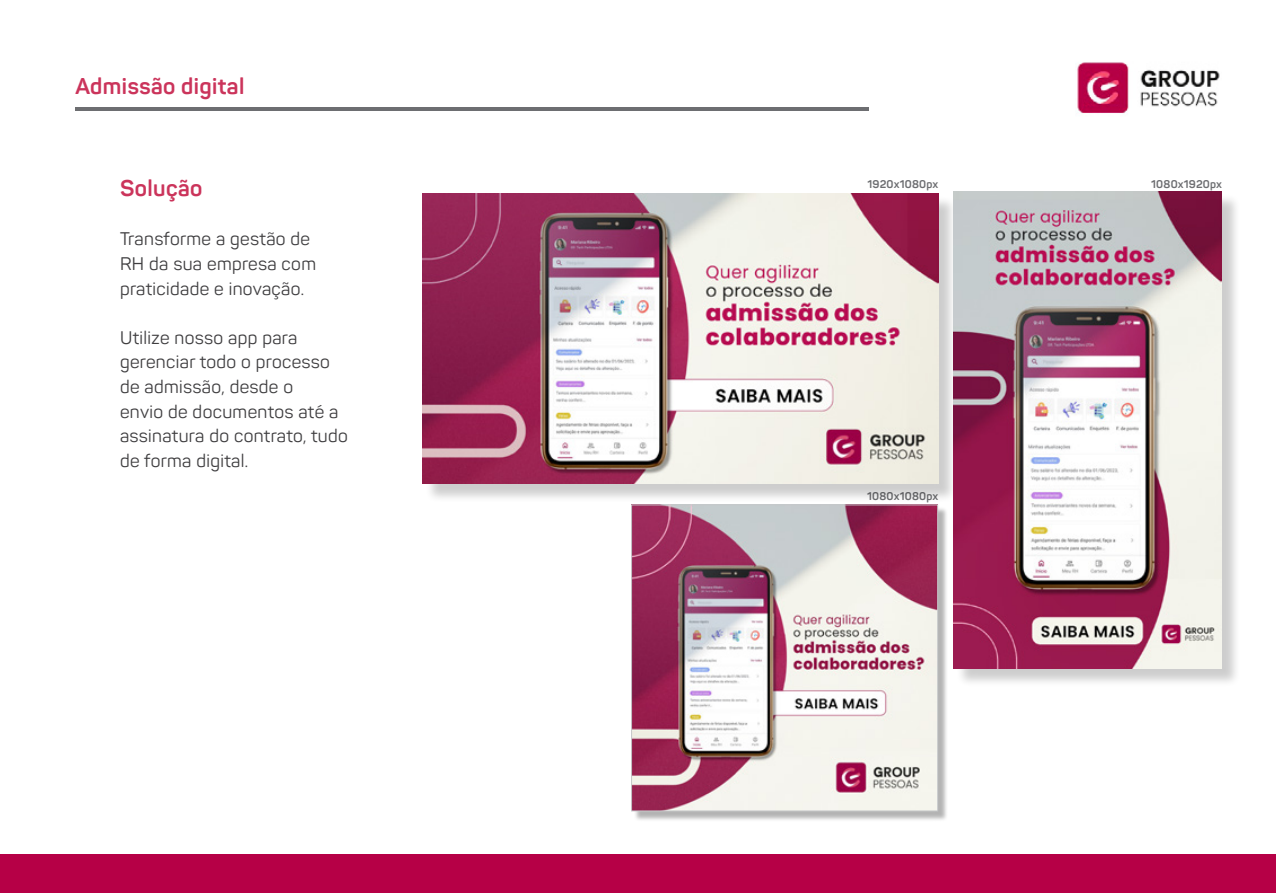
<style>
.page{position:relative;width:1276px;height:893px;background:#fff}
.page>*{position:absolute;margin:0;border:0;box-sizing:border-box;transform-origin:0 0}
.t1{font:700 22.5px "Panton";letter-spacing:.02em;color:#cb345b}
.t2{font:18px/24.6px "Panton";letter-spacing:.02em;color:#3f3e40}
.t3{font:700 11.1px "Panton";letter-spacing:.02em;color:#6d6e71}
</style>
<div class="page">
<img style="left:1077px;top:62px;width:143px;height:51px">
<div style="left:634px;top:507px;width:314px;height:315px;background:#000;opacity:.3"></div>
<img style="left:633px;top:506px;width:303px;height:303px">
<div style="left:631px;top:504px;width:307px;height:307px;border:1px solid #c6c8ca"></div>
<div style="left:425px;top:196px;width:532px;height:306px;background:#000;opacity:.2"></div>
<img style="left:423px;top:194px;width:515px;height:290px">
<div style="left:955px;top:194px;width:285px;height:493px;background:#000;opacity:.2"></div>
<img style="left:953px;top:192px;width:268px;height:476px">
<div style="left:0;top:855px;width:1276px;height:38px;background:#b60046"></div>
<hr style="left:75px;top:107px;width:793px;height:4px;background:#6d6e71">
<p class="t1" style="left:75px;top:72px;width:171px">Admissão digital</p>
<p class="t1" style="left:120px;top:174px;width:84px">Solução</p>
<p class="t2" style="left:120px;top:227px;width:197px">Transforme a gestão de<br>RH da sua empresa com praticidade e inovação.</p>
<p class="t2" style="left:120px;top:325px;width:229px">Utilize nosso app para gerenciar todo o processo de admissão, desde o<br>envio de documentos até a assinatura do contrato, tudo de forma digital.</p>
<p class="t3" style="left:867px;top:177px;width:72px">1920x1080px</p>
<p class="t3" style="left:1151px;top:177px;width:72px">1080x1920px</p>
<p class="t3" style="left:867px;top:490px;width:72px">1080x1080px</p>
</div>
